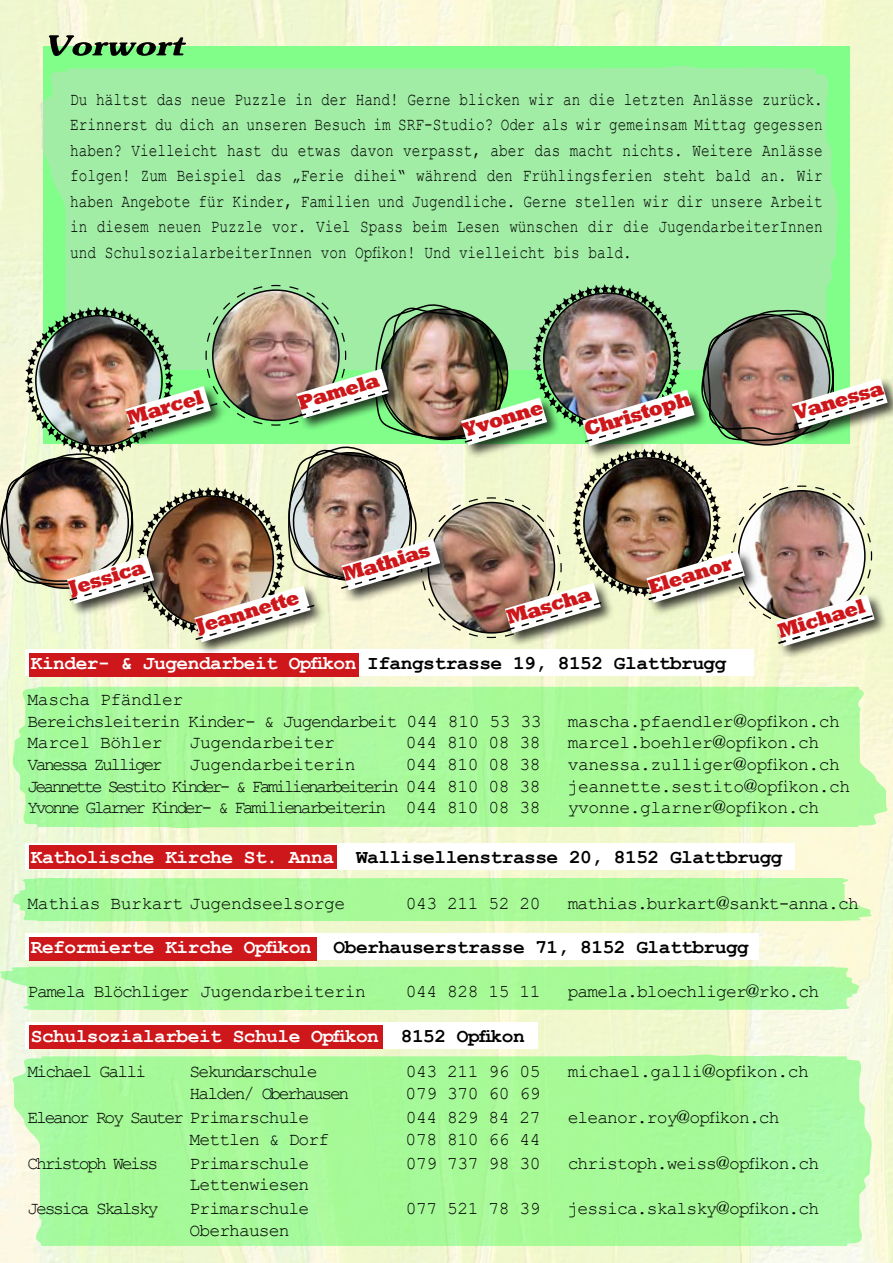
<style>
.page{position:relative;width:893px;height:1263px;background:#fff}
.page>*{position:absolute;margin:0;border:0;box-sizing:border-box;transform-origin:0 0}
.t1{font:21px "Mg Rock Nice Extra";color:#cd171a}
.t2{font:700 19.5px "Courier New";letter-spacing:-.025em;color:#000}
.t3{font:700 19.5px "Courier New";letter-spacing:-.025em;color:#fff}
.t4{font:18px/25.5px "Courier New";letter-spacing:-.05em;color:#000;text-align:justify;scale:.8 1}
.t5{font:18px "Courier New";letter-spacing:-.025em;color:#000}
.t6{font:18px "Courier New";letter-spacing:-.05em;color:#000}
.t7{font:18px "Courier New";letter-spacing:-.125em;color:#000}
.t8{font:18px "Courier New";letter-spacing:-.14em;color:#000}
.t9{font:18px/21.6px "Courier New";letter-spacing:-.075em;color:#000}
.t10{font:18px "Courier New";letter-spacing:-.155em;color:#000}
.t11{font:18px "Courier New";letter-spacing:-.1em;color:#000}
.s1{color:#fff}
.s2{font-family:"Book Antiqua"}
.s3{color:#000}
</style>
<div class="page">
<img style="left:0;top:0;width:893px;height:1263px">
<div style="left:26px;top:649px;width:728px;height:27px;background:#fff"></div>
<div style="left:43px;top:47px;width:807px;height:397px;background:#80fe89"></div>
<svg style="left:49px;top:35px;width:137px;height:21px"></svg>
<div style="left:39px;top:66px;width:799px;height:218px;background:#a1eda6"></div>
<div style="left:790px;top:376px;width:103px;height:66px;background:#000;opacity:.75"></div>
<svg style="left:9px;top:687px;width:880px;height:141px;background:#abf99c"></svg>
<div style="left:26px;top:843px;width:769px;height:27px;background:#fff"></div>
<svg style="left:9px;top:878px;width:864px;height:43px;background:#aaf99b"></svg>
<div style="left:26px;top:933px;width:733px;height:27px;background:#fff"></div>
<svg style="left:0;top:966px;width:863px;height:44px;background:#abf99d"></svg>
<div style="left:26px;top:1022px;width:512px;height:27px;background:#fff"></div>
<svg style="left:12px;top:1054px;width:864px;height:192px;background:#aaf99d"></svg>
<div style="left:29px;top:653px;width:329px;height:24px;background:#cd171a"></div>
<div style="left:29px;top:845px;width:307px;height:24px;background:#cd171a"></div>
<div style="left:29px;top:1025px;width:354px;height:24px;background:#cd171a"></div>
<div style="left:29px;top:937px;width:288px;height:24px;background:#cd171a"></div>
<div style="left:774px;top:593px;width:115px;height:67px;background:#000;opacity:.75"></div>
<div style="left:192px;top:584px;width:137px;height:72px;background:#000;opacity:.75"></div>
<img style="left:0;top:284px;width:888px;height:362px">
<p class="t4" style="left:70px;top:86px;width:942px">Du hältst das neue Puzzle in der Hand! Gerne blicken wir an die letzten Anlässe zurück.<br>Erinnerst du dich an unseren Besuch im SRF-Studio? Oder als wir gemeinsam Mittag gegessen haben? Vielleicht hast du etwas davon verpasst, aber das macht nichts. Weitere Anlässe folgen! Zum Beispiel das „Ferie dihei“ während den Frühlingsferien steht bald an. Wir haben Angebote für Kinder, Familien und Jugendliche. Gerne stellen wir dir unsere Arbeit in diesem neuen Puzzle vor. Viel Spass beim Lesen wünschen dir die JugendarbeiterInnen und SchulsozialarbeiterInnen von Opfikon! Und vielleicht bis bald.</p>
<p class="t1" style="left:125px;top:407px;width:79px;rotate:-16deg">Marcel</p>
<p class="t1" style="left:296px;top:391px;width:85px;rotate:-16deg">Pamela</p>
<p class="t1" style="left:460px;top:418px;width:84px;rotate:-16deg">Yvonne</p>
<p class="t1" style="left:582px;top:418px;width:111px;rotate:-16deg">Christoph</p>
<p class="t1" style="left:791px;top:401px;width:93px;rotate:-16deg">Vanessa</p>
<p class="t1" style="left:66px;top:577px;width:79px;rotate:-16deg">Jessica</p>
<p class="t1" style="left:194px;top:615px;width:107px;rotate:-16deg">Jeannette</p>
<p class="t1" style="left:341px;top:563px;width:91px;rotate:-16deg">Mathias</p>
<p class="t1" style="left:504px;top:606px;width:88px;rotate:-16deg">Mascha</p>
<p class="t1" style="left:646px;top:575px;width:88px;rotate:-16deg">Eleanor</p>
<p class="t1" style="left:775px;top:619px;width:91px;rotate:-16deg">Michael</p>
<p class="t2" style="left:31px;top:650px;width:697px"><span class="s1">Kinder- &amp; Jugendarbeit Opfikon</span> Ifangstrasse 19, 8152 Glattbrugg</p>
<p class="t9" style="left:28px;top:688px;width:515px">Mascha Pfändler<br>Bereichsleiterin Kinder- &amp; Jugendarbeit 044 810 53 33</p>
<p class="t5" style="left:568px;top:710px;width:274px">mascha.pfaendler<span class="s2">@</span>opfikon.ch</p>
<p class="t5" style="left:28px;top:732px;width:136px">Marcel Böhler</p>
<p class="t5" style="left:190px;top:732px;width:147px">Jugendarbeiter</p>
<p class="t5" style="left:406px;top:732px;width:136px">044 810 08 38</p>
<p class="t5" style="left:568px;top:732px;width:253px">marcel.boehler<span class="s2">@</span>opfikon.ch</p>
<p class="t8" style="left:28px;top:753px;width:137px">Vanessa Zulliger</p>
<p class="t5" style="left:190px;top:753px;width:168px">Jugendarbeiterin</p>
<p class="t5" style="left:406px;top:753px;width:136px">044 810 08 38</p>
<p class="t5" style="left:568px;top:753px;width:274px">vanessa.zulliger<span class="s2">@</span>opfikon.ch</p>
<p class="t10" style="left:28px;top:775px;width:515px">Jeannette Sestito Kinder- &amp; Familienarbeiterin 044 810 08 38</p>
<p class="t5" style="left:568px;top:775px;width:284px">jeannette.sestito<span class="s2">@</span>opfikon.ch</p>
<p class="t8" style="left:28px;top:796px;width:515px">Yvonne Glarner Kinder- &amp; Familienarbeiterin 044 810 08 38</p>
<p class="t5" style="left:568px;top:796px;width:253px">yvonne.glarner<span class="s2">@</span>opfikon.ch</p>
<p class="t2" style="left:31px;top:844px;width:753px"><span class="s1">Katholische Kirche St. Anna</span> Wallisellenstrasse 20, 8152 Glattbrugg</p>
<p class="t5" style="left:28px;top:892px;width:319px">Mathias Burkart Jugendseelsorge</p>
<p class="t5" style="left:406px;top:892px;width:136px">043 211 52 20</p>
<p class="t6" style="left:568px;top:892px;width:293px">mathias.burkart<span class="s2">@</span>sankt-anna.ch</p>
<p class="t2" style="left:31px;top:935px;width:720px"><span class="s1">Reformierte Kirche Opfikon</span> Oberhauserstrasse 71, 8152 Glattbrugg</p>
<p class="t5" style="left:28px;top:980px;width:340px">Pamela Blöchliger Jugendarbeiterin</p>
<p class="t5" style="left:406px;top:980px;width:136px">044 828 15 11</p>
<p class="t6" style="left:568px;top:980px;width:253px">pamela.bloechliger<span class="s2">@</span>rko.ch</p>
<p class="t3" style="left:31px;top:1024px;width:495px">Schulsozialarbeit Schule Opfikon <span class="s3">8152 Opfikon</span></p>
<p class="t11" style="left:28px;top:1060px;width:120px">Michael Galli</p>
<p class="t11" style="left:190px;top:1060px;width:129px">Sekundarschule</p>
<p class="t5" style="left:406px;top:1060px;width:137px">043 211 96 05</p>
<p class="t5" style="left:568px;top:1060px;width:243px">michael.galli<span class="s2">@</span>opfikon.ch</p>
<p class="t7" style="left:190px;top:1082px;width:161px">Halden/ Oberhausen</p>
<p class="t5" style="left:406px;top:1082px;width:137px">079 370 60 69</p>
<p class="t7" style="left:28px;top:1106px;width:283px">Eleanor Roy Sauter Primarschule</p>
<p class="t5" style="left:406px;top:1106px;width:137px">044 829 84 27</p>
<p class="t6" style="left:568px;top:1106px;width:213px">eleanor.roy<span class="s2">@</span>opfikon.ch</p>
<p class="t6" style="left:190px;top:1128px;width:141px">Mettlen &amp; Dorf</p>
<p class="t5" style="left:406px;top:1128px;width:137px">078 810 66 44</p>
<p class="t7" style="left:28px;top:1152px;width:132px">Christoph Weiss</p>
<p class="t6" style="left:190px;top:1152px;width:121px">Primarschule</p>
<p class="t5" style="left:406px;top:1152px;width:137px">079 737 98 30</p>
<p class="t6" style="left:568px;top:1152px;width:253px">christoph.weiss<span class="s2">@</span>opfikon.ch</p>
<p class="t6" style="left:190px;top:1173px;width:121px">Lettenwiesen</p>
<p class="t7" style="left:28px;top:1198px;width:132px">Jessica Skalsky</p>
<p class="t6" style="left:190px;top:1198px;width:121px">Primarschule</p>
<p class="t5" style="left:406px;top:1198px;width:137px">077 521 78 39</p>
<p class="t6" style="left:568px;top:1198px;width:253px">jessica.skalsky<span class="s2">@</span>opfikon.ch</p>
<p class="t6" style="left:190px;top:1219px;width:101px">Oberhausen</p>
</div>
